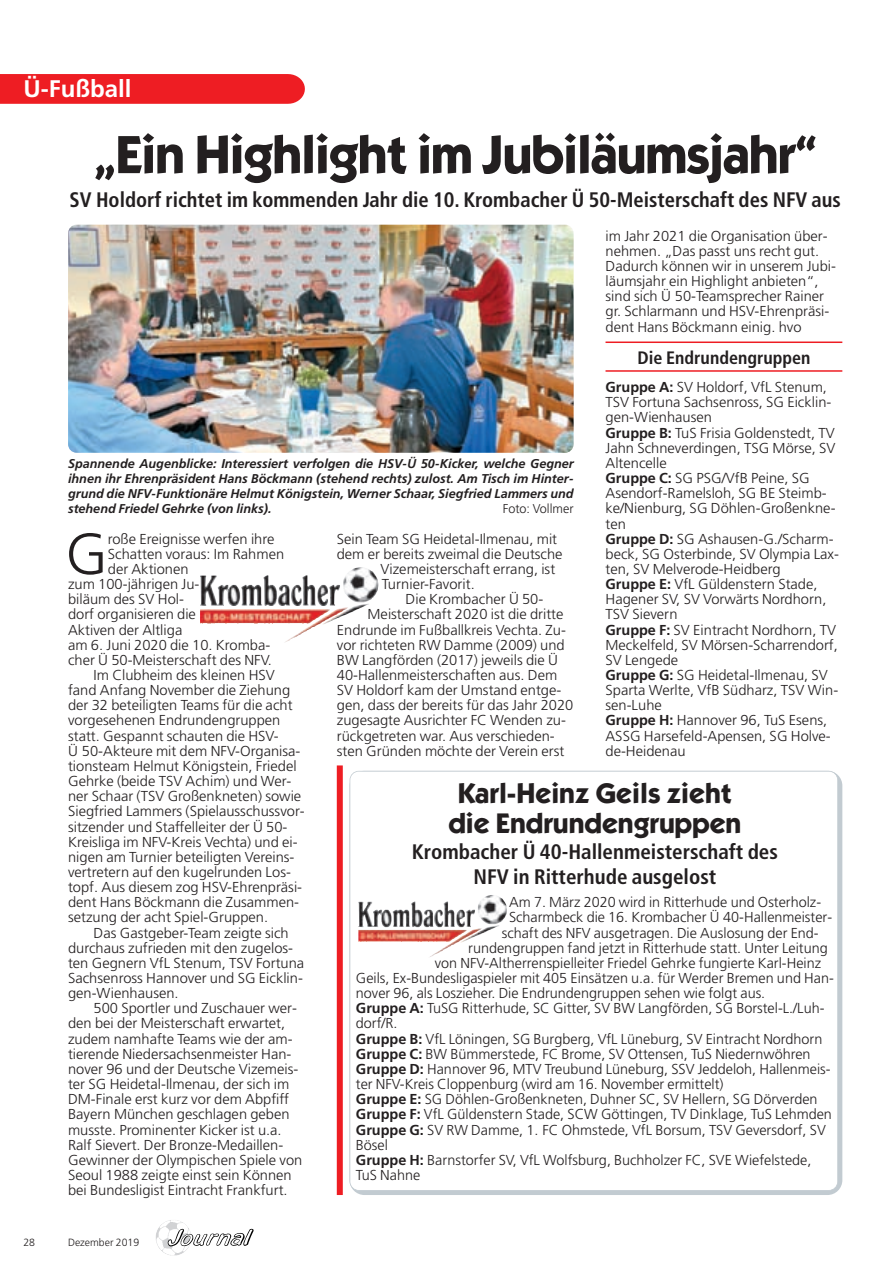
<style>
.page{position:relative;width:893px;height:1263px;background:#fff}
.page>*{position:absolute;margin:0;border:0;box-sizing:border-box;transform-origin:0 0}
.t1{font:300 57.75px "Frutiger";color:#231f20}
.t2{font:700 54px "Itc Kabel";letter-spacing:-.02em;color:#231f20}
.t3{font:700 28.5px/30px "Itc Kabel";color:#231f20;text-align:center}
.t4{font:700 24px "Frutiger";color:#fff}
.t5{font:700 condensed 21px/25.5px "Frutiger";color:#231f20;text-align:center}
.t6{font:700 condensed 18px "Frutiger";color:#231f20}
.t7{font:300 14.4px/15.1px "Frutiger";color:#231f20}
.t8{font:italic 700 12.75px/15.1px "Frutiger";color:#231f20;text-align:justify}
.t9{font:300 12.75px "Frutiger";color:#231f20}
.t10{font:300 10.5px "Frutiger";color:#231f20}
.s1{font-weight:700}
</style>
<div class="page">
<img style="left:156px;top:1220px;width:33px;height:36px">
<svg style="left:167px;top:1229px;width:87px;height:18px"></svg>
<svg style="left:0;top:74px;width:305px;height:30px;background:#ee2127"></svg>
<hr style="left:605px;top:342px;width:237px;height:1px;background:#ee1d23">
<hr style="left:605px;top:370px;width:237px;height:2px;background:#ee1d23">
<img style="left:68px;top:225px;width:505px;height:228px">
<img style="left:200px;top:567px;width:178px;height:39px">
<div style="left:349px;top:771px;width:489px;height:420px;border:2px solid #c2cbd1;border-radius:9px"></div>
<div style="left:337px;top:765px;width:6px;height:430px;background:#ee1d23"></div>
<img style="left:358px;top:895px;width:149px;height:32px">
<h3 class="t4" style="left:23px;top:79px;width:109px">Ü-Fußball</h3>
<h2 class="t2" style="left:93px;top:135px;width:727px">„Ein Highlight im Jubiläumsjahr“</h2>
<h3 class="t5" style="left:70px;top:189px;width:772px">SV Holdorf richtet im kommenden Jahr die 10. Krombacher Ü 50-Meisterschaft des NFV aus</h3>
<p class="t7" style="left:605px;top:228px;width:232px">im Jahr 2021 die Organisation über&shy;nehmen. „Das passt uns recht gut.<br>Dadurch können wir in unserem Jubi&shy;läumsjahr ein Highlight anbieten“, sind sich Ü 50-Teamsprecher Rainer gr. Schlarmann und HSV-Ehrenpräsi&shy;dent Hans Böckmann einig. hvo</p>
<p class="t6" style="left:637px;top:350px;width:174px">Die Endrundengruppen</p>
<p class="t7" style="left:605px;top:380px;width:235px"><span class="s1">Gruppe A:</span> SV Holdorf, VfL Stenum,<br>TSV Fortuna Sachsenross, SG Eicklin&shy;gen-Wienhausen<br><span class="s1">Gruppe B:</span> TuS Frisia Goldenstedt, TV<br>Jahn Schneverdingen, TSG Mörse, SV<br>Altencelle<br><span class="s1">Gruppe C:</span> SG PSG/VfB Peine, SG<br>Asendorf-Ramelsloh, SG BE Steimb&shy;ke/Nienburg, SG Döhlen-Großenkne&shy;ten<br><span class="s1">Gruppe D:</span> SG Ashausen-G./Scharm&shy;beck, SG Osterbinde, SV Olympia Lax&shy;ten, SV Melverode-Heidberg<br><span class="s1">Gruppe E:</span> VfL Güldenstern Stade,<br>Hagener SV, SV Vorwärts Nordhorn,<br>TSV Sievern<br><span class="s1">Gruppe F:</span> SV Eintracht Nordhorn, TV<br>Meckelfeld, SV Mörsen-Scharrendorf,<br>SV Lengede<br><span class="s1">Gruppe G:</span> SG Heidetal-Ilmenau, SV<br>Sparta Werlte, VfB Südharz, TSV Win&shy;sen-Luhe<br><span class="s1">Gruppe H:</span> Hannover 96, TuS Esens,<br>ASSG Harsefeld-Apensen, SG Holve&shy;de-Heidenau</p>
<p class="t8" style="left:68px;top:457px;width:507px">Spannende Augenblicke: Interessiert verfolgen die HSV-Ü 50-Kicker, welche Gegner ihnen ihr Ehrenpräsident Hans Böckmann (stehend rechts) zulost. Am Tisch im Hinter&shy;grund die NFV-Funktionäre Helmut Königstein, Werner Schaar, Siegfried Lammers und stehend Friedel Gehrke (von links).</p>
<p class="t9" style="left:502px;top:502px;width:72px">Foto: Vollmer</p>
<h1 class="t1" style="left:65px;top:521px;width:44px">G</h1>
<p class="t7" style="left:108px;top:531px;width:168px">roße Ereignisse werfen ihre</p>
<p class="t7" style="left:337px;top:531px;width:222px">Sein Team SG Heidetal-Ilmenau, mit</p>
<p class="t7" style="left:337px;top:546px;width:227px">dem er bereits zweimal die Deutsche</p>
<p class="t7" style="left:380px;top:562px;width:176px">Vizemeisterschaft errang, ist</p>
<p class="t7" style="left:382px;top:577px;width:94px">Turnier-Favorit.</p>
<p class="t7" style="left:405px;top:592px;width:139px">Die Krombacher Ü 50-</p>
<p class="t7" style="left:367px;top:607px;width:197px">Meisterschaft 2020 ist die dritte</p>
<p class="t7" style="left:337px;top:622px;width:231px">Endrunde im Fußballkreis Vechta. Zu-</p>
<p class="t7" style="left:337px;top:637px;width:229px">vor richteten RW Damme (2009) und</p>
<p class="t7" style="left:337px;top:652px;width:222px">BW Langförden (2017) jeweils die Ü</p>
<p class="t7" style="left:337px;top:668px;width:222px">40-Hallenmeisterschaften aus. Dem</p>
<p class="t7" style="left:337px;top:683px;width:226px">SV Holdorf kam der Umstand entge-</p>
<p class="t7" style="left:337px;top:698px;width:238px">gen, dass der bereits für das Jahr 2020</p>
<p class="t7" style="left:337px;top:713px;width:231px">zugesagte Ausrichter FC Wenden zu-</p>
<p class="t7" style="left:337px;top:728px;width:219px">rückgetreten war. Aus verschieden-</p>
<p class="t7" style="left:337px;top:743px;width:229px">sten Gründen möchte der Verein erst</p>
<p class="t7" style="left:108px;top:547px;width:178px">Schatten voraus: Im Rahmen</p>
<p class="t7" style="left:108px;top:562px;width:82px">der Aktionen</p>
<p class="t7" style="left:68px;top:577px;width:133px">zum 100-jährigen Ju-</p>
<p class="t7" style="left:68px;top:592px;width:117px">biläum des SV Hol-</p>
<p class="t7" style="left:68px;top:607px;width:129px">dorf organisieren die</p>
<p class="t7" style="left:68px;top:622px;width:116px">Aktiven der Altliga</p>
<p class="t7" style="left:68px;top:637px;width:204px">am 6. Juni 2020 die 10. Kromba-</p>
<p class="t7" style="left:68px;top:653px;width:205px">cher Ü 50-Meisterschaft des NFV.</p>
<p class="t7" style="left:94px;top:668px;width:183px">Im Clubheim des kleinen HSV</p>
<p class="t7" style="left:68px;top:683px;width:223px">fand Anfang November die Ziehung</p>
<p class="t7" style="left:68px;top:698px;width:226px">der 32 beteiligten Teams für die acht</p>
<p class="t7" style="left:68px;top:713px;width:214px">vorgesehenen Endrundengruppen</p>
<p class="t7" style="left:68px;top:728px;width:212px">statt. Gespannt schauten die HSV-</p>
<p class="t7" style="left:68px;top:743px;width:234px">Ü 50-Akteure mit dem NFV-Organisa-</p>
<p class="t7" style="left:68px;top:759px;width:230px">tionsteam Helmut Königstein, Friedel</p>
<p class="t7" style="left:68px;top:774px;width:225px">Gehrke (beide TSV Achim) und Wer-</p>
<p class="t7" style="left:68px;top:789px;width:235px">ner Schaar (TSV Großenkneten) sowie</p>
<p class="t7" style="left:68px;top:804px;width:238px">Siegfried Lammers (Spielausschussvor-</p>
<p class="t7" style="left:68px;top:819px;width:221px">sitzender und Staffelleiter der Ü 50-</p>
<p class="t7" style="left:68px;top:834px;width:231px">Kreisliga im NFV-Kreis Vechta) und ei-</p>
<p class="t7" style="left:68px;top:849px;width:228px">nigen am Turnier beteiligten Vereins-</p>
<p class="t7" style="left:68px;top:865px;width:224px">vertretern auf den kugelrunden Los-</p>
<p class="t7" style="left:68px;top:880px;width:235px">topf. Aus diesem zog HSV-Ehrenpräsi-</p>
<p class="t7" style="left:68px;top:895px;width:232px">dent Hans Böckmann die Zusammen-</p>
<p class="t7" style="left:68px;top:910px;width:201px">setzung der acht Spiel-Gruppen.</p>
<p class="t7" style="left:94px;top:925px;width:197px">Das Gastgeber-Team zeigte sich</p>
<p class="t7" style="left:68px;top:940px;width:226px">durchaus zufrieden mit den zugelos-</p>
<p class="t7" style="left:68px;top:956px;width:238px">ten Gegnern VfL Stenum, TSV Fortuna</p>
<p class="t7" style="left:68px;top:971px;width:236px">Sachsenross Hannover und SG Eicklin-</p>
<p class="t7" style="left:68px;top:986px;width:112px">gen-Wienhausen.</p>
<p class="t7" style="left:94px;top:1001px;width:205px">500 Sportler und Zuschauer wer-</p>
<p class="t7" style="left:68px;top:1016px;width:219px">den bei der Meisterschaft erwartet,</p>
<p class="t7" style="left:68px;top:1031px;width:226px">zudem namhafte Teams wie der am-</p>
<p class="t7" style="left:68px;top:1046px;width:225px">tierende Niedersachsenmeister Han-</p>
<p class="t7" style="left:68px;top:1062px;width:232px">nover 96 und der Deutsche Vizemeis-</p>
<p class="t7" style="left:68px;top:1077px;width:223px">ter SG Heidetal-Ilmenau, der sich im</p>
<p class="t7" style="left:68px;top:1092px;width:222px">DM-Finale erst kurz vor dem Abpfiff</p>
<p class="t7" style="left:68px;top:1107px;width:223px">Bayern München geschlagen geben</p>
<p class="t7" style="left:68px;top:1122px;width:215px">musste. Prominenter Kicker ist u.a.</p>
<p class="t7" style="left:68px;top:1137px;width:217px">Ralf Sievert. Der Bronze-Medaillen-</p>
<p class="t7" style="left:68px;top:1152px;width:236px">Gewinner der Olympischen Spiele von</p>
<p class="t7" style="left:68px;top:1168px;width:225px">Seoul 1988 zeigte einst sein Können</p>
<p class="t7" style="left:68px;top:1183px;width:221px">bei Bundesligist Eintracht Frankfurt.</p>
<h3 class="t3" style="left:448px;top:781px;width:295px">Karl-Heinz Geils zieht die Endrundengruppen</h3>
<h3 class="t5" style="left:412px;top:841px;width:367px">Krombacher Ü 40-Hallenmeisterschaft des<br>NFV in Ritterhude ausgelost</h3>
<p class="t7" style="left:509px;top:895px;width:313px">Am 7. März 2020 wird in Ritterhude und Osterholz-</p>
<p class="t7" style="left:509px;top:910px;width:324px">Scharmbeck die 16. Krombacher Ü 40-Hallenmeister-</p>
<p class="t7" style="left:501px;top:925px;width:318px">schaft des NFV ausgetragen. Die Auslosung der End-</p>
<p class="t7" style="left:468px;top:940px;width:361px">rundengruppen fand jetzt in Ritterhude statt. Unter Leitung</p>
<p class="t7" style="left:435px;top:956px;width:388px">von NFV-Altherrenspielleiter Friedel Gehrke fungierte Karl-Heinz</p>
<p class="t7" style="left:356px;top:971px;width:479px">Geils, Ex-Bundesligaspieler mit 405 Einsätzen u.a. für Werder Bremen und Han-</p>
<p class="t7" style="left:356px;top:986px;width:411px">nover 96, als Loszieher. Die Endrundengruppen sehen wie folgt aus.</p>
<p class="t7" style="left:356px;top:1001px;width:470px"><span class="s1">Gruppe A:</span> TuSG Ritterhude, SC Gitter, SV BW Langförden, SG Borstel-L./Luh-</p>
<p class="t7" style="left:356px;top:1016px;width:43px">dorf/R.</p>
<p class="t7" style="left:356px;top:1031px;width:468px"><span class="s1">Gruppe B:</span> VfL Löningen, SG Burgberg, VfL Lüneburg, SV Eintracht Nordhorn</p>
<p class="t7" style="left:356px;top:1046px;width:456px"><span class="s1">Gruppe C:</span> BW Bümmerstede, FC Brome, SV Ottensen, TuS Niedernwöhren</p>
<p class="t7" style="left:356px;top:1062px;width:476px"><span class="s1">Gruppe D:</span> Hannover 96, MTV Treubund Lüneburg, SSV Jeddeloh, Hallenmeis-</p>
<p class="t7" style="left:356px;top:1077px;width:369px">ter NFV-Kreis Cloppenburg (wird am 16. November ermittelt)</p>
<p class="t7" style="left:356px;top:1092px;width:463px"><span class="s1">Gruppe E:</span> SG Döhlen-Großenkneten, Duhner SC, SV Hellern, SG Dörverden</p>
<p class="t7" style="left:356px;top:1107px;width:477px"><span class="s1">Gruppe F:</span> VfL Güldenstern Stade, SCW Göttingen, TV Dinklage, TuS Lehmden</p>
<p class="t7" style="left:356px;top:1122px;width:471px"><span class="s1">Gruppe G:</span> SV RW Damme, 1. FC Ohmstede, VfL Borsum, TSV Geversdorf, SV</p>
<p class="t7" style="left:356px;top:1137px;width:34px">Bösel</p>
<p class="t7" style="left:356px;top:1152px;width:457px"><span class="s1">Gruppe H:</span> Barnstorfer SV, VfL Wolfsburg, Buchholzer FC, SVE Wiefelstede,</p>
<p class="t7" style="left:356px;top:1168px;width:66px">TuS Nahne</p>
<p class="t10" style="left:23px;top:1237px;width:13px">28</p>
<p class="t10" style="left:68px;top:1237px;width:73px">Dezember 2019</p>
</div>
